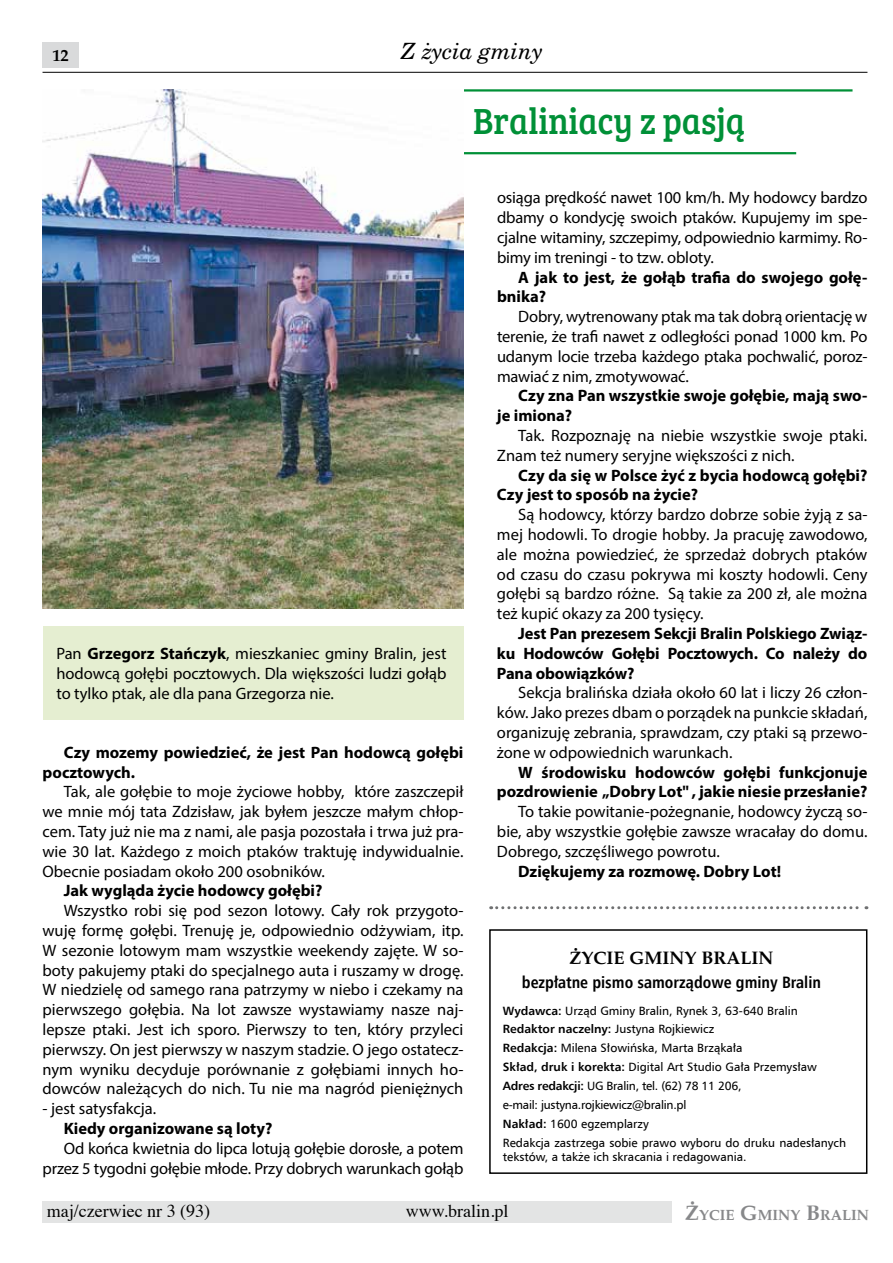
<style>
.page{position:relative;width:893px;height:1263px;background:#fff}
.page>*{position:absolute;margin:0;border:0;box-sizing:border-box;transform-origin:0 0}
.t1{font:37.5px "Bree Serif";color:#009037;scale:.9 1}
.t2{font:italic 22.5px "Cent Schbook EU";color:#000}
.t3{font:18px "Times";color:#000}
.t4{font:700 18px "Palm Springs";color:#000}
.t5{font:16.5px/19.8px "Myriad Pro";color:#000;text-align:justify}
.t6{font:700 16.5px/19.8px "Myriad Pro";color:#000}
.t7{font:700 16.5px "Humnst 777 Cn EU";color:#000}
.t8{font:700 16.5px "Palm Springs";color:#000}
.t9{font:700 14.7px "Palm Springs";color:#87888a}
.t10{font:12px/18.9px "Humnst 777 EU";color:#000}
.s1{font-weight:700}
.s2{font-size:21px}
</style>
<div class="page">
<div style="left:43px;top:1201px;width:629px;height:21px;background:#e3e4e4"></div>
<div style="left:43px;top:43px;width:36px;height:25px;background:#d9dadb"></div>
<hr style="left:43px;top:72px;width:824px;height:1px;background:#000">
<hr style="left:344px;top:89px;width:508px;height:3px;background:#009037">
<div style="left:43px;top:626px;width:420px;height:94px;background:#e5eed1"></div>
<hr style="left:323px;top:152px;width:473px;height:2px;background:#009037">
<img style="left:43px;top:89px;width:420px;height:519px">
<div style="left:489px;top:929px;width:378px;height:245px;border:2px solid #000"></div>
<svg style="left:491px;top:906px;width:376px;height:3px"></svg>
<p class="t8" style="left:52px;top:46px;width:18px">12</p>
<h2 class="t2" style="left:401px;top:37px;width:143px">Z życia gminy</h2>
<h1 class="t1" style="left:473px;top:94px;width:303px">Braliniacy z pasją</h1>
<p class="t5" style="left:56px;top:644px;width:392px">Pan <span class="s1">Grzegorz Stańczyk</span>, mieszkaniec gminy Bralin, jest hodowcą gołębi pocztowych. Dla większości ludzi gołąb to tylko ptak, ale dla pana Grzegorza nie.</p>
<p class="t6" style="left:43px;top:742px;width:422px;text-indent:21px">Czy mozemy powiedzieć, że jest Pan hodowcą gołębi pocztowych.</p>
<p class="t5" style="left:43px;top:782px;width:422px;text-indent:21px">Tak, ale gołębie to moje życiowe hobby, które zaszczepił we mnie mój tata Zdzisław, jak byłem jeszcze małym chłop&shy;cem. Taty już nie ma z nami, ale pasja pozostała i trwa już pra&shy;wie 30 lat. Każdego z moich ptaków traktuję indywidualnie.<br>Obecnie posiadam około 200 osobników.</p>
<p class="t6" style="left:64px;top:880px;width:260px">Jak wygląda życie hodowcy gołębi?</p>
<p class="t5" style="left:42px;top:900px;width:422px;text-indent:21px">Wszystko robi się pod sezon lotowy. Cały rok przygoto&shy;wuję formę gołębi. Trenuję je, odpowiednio odżywiam, itp.<br>W sezonie lotowym mam wszystkie weekendy zajęte. W so&shy;boty pakujemy ptaki do specjalnego auta i ruszamy w drogę.<br>W niedzielę od samego rana patrzymy w niebo i czekamy na pierwszego gołębia. Na lot zawsze wystawiamy nasze naj&shy;lepsze ptaki. Jest ich sporo. Pierwszy to ten, który przyleci pierwszy. On jest pierwszy w naszym stadzie. O jego ostatecz&shy;nym wyniku decyduje porównanie z gołębiami innych ho&shy;dowców należących do nich. Tu nie ma nagród pieniężnych</p>
<p class="t5" style="left:42px;top:1098px;width:115px">- jest satysfakcja.</p>
<p class="t6" style="left:64px;top:1118px;width:210px">Kiedy organizowane są loty?</p>
<p class="t5" style="left:42px;top:1138px;width:422px;text-align:right">Od końca kwietnia do lipca lotują gołębie dorosłe, a potem przez 5 tygodni gołębie młode. Przy dobrych warunkach gołąb</p>
<p class="t5" style="left:497px;top:188px;width:372px">osiąga prędkość nawet 100 km/h. My hodowcy bardzo dbamy o kondycję swoich ptaków. Kupujemy im spe&shy;cjalne witaminy, szczepimy, odpowiednio karmimy. Ro&shy;bimy im treningi - to tzw. obloty.</p>
<p class="t6" style="left:497px;top:267px;width:372px;text-indent:21px">A jak to jest, że gołąb trafia do swojego gołę&shy;bnika?</p>
<p class="t5" style="left:497px;top:306px;width:372px;text-indent:21px">Dobry, wytrenowany ptak ma tak dobrą orientację w terenie, że trafi nawet z odległości ponad 1000 km. Po udanym locie trzeba każdego ptaka pochwalić, poroz&shy;mawiać z nim, zmotywować.</p>
<p class="t6" style="left:497px;top:385px;width:372px;text-indent:21px">Czy zna Pan wszystkie swoje gołębie, mają swo&shy;je imiona?</p>
<p class="t5" style="left:497px;top:425px;width:372px;text-indent:21px">Tak. Rozpoznaję na niebie wszystkie swoje ptaki.<br>Znam też numery seryjne większości z nich.</p>
<p class="t6" style="left:497px;top:465px;width:372px;text-indent:21px">Czy da się w Polsce żyć z bycia hodowcą gołębi?<br>Czy jest to sposób na życie?</p>
<p class="t5" style="left:497px;top:504px;width:372px;text-indent:21px">Są hodowcy, którzy bardzo dobrze sobie żyją z sa&shy;mej hodowli. To drogie hobby. Ja pracuję zawodowo, ale można powiedzieć, że sprzedaż dobrych ptaków od czasu do czasu pokrywa mi koszty hodowli. Ceny gołębi są bardzo różne. Są takie za 200 zł, ale można też kupić okazy za 200 tysięcy.</p>
<p class="t6" style="left:497px;top:623px;width:372px;text-align:justify;text-indent:21px">Jest Pan prezesem Sekcji Bralin Polskiego Związ&shy;ku Hodowców Gołębi Pocztowych. Co należy do Pana obowiązków?</p>
<p class="t5" style="left:497px;top:683px;width:372px;text-indent:21px">Sekcja bralińska działa około 60 lat i liczy 26 człon&shy;ków. Jako prezes dbam o porządek na punkcie składań, organizuję zebrania, sprawdzam, czy ptaki są przewo&shy;żone w odpowiednich warunkach.</p>
<p class="t6" style="left:497px;top:762px;width:372px;text-align:right">W środowisku hodowców gołębi funkcjonuje pozdrowienie „Dobry Lot" , jakie niesie przesłanie?</p>
<p class="t5" style="left:497px;top:801px;width:372px;text-indent:21px">To takie powitanie-pożegnanie, hodowcy życzą so&shy;bie, aby wszystkie gołębie zawsze wracałay do domu.<br>Dobrego, szczęśliwego powrotu.</p>
<p class="t6" style="left:518px;top:861px;width:264px">Dziękujemy za rozmowę. Dobry Lot!</p>
<p class="t4" style="left:569px;top:947px;width:206px">ŻYCIE GMINY BRALIN</p>
<p class="t7" style="left:522px;top:972px;width:301px">bezpłatne pismo samorządowe gminy Bralin</p>
<p class="t10" style="left:503px;top:1001px;width:345px"><span class="s1">Wydawca:</span> Urząd Gminy Bralin, Rynek 3, 63-640 Bralin <span class="s1">Redaktor naczelny:</span> Justyna Rojkiewicz<br><span class="s1">Redakcja:</span> Milena Słowińska, Marta Brząkała<br><span class="s1">Skład, druk i korekta:</span> Digital Art Studio Gała Przemysław <span class="s1">Adres redakcji:</span> UG Bralin, tel. (62) 78 11 206,<br>e-mail: justyna.rojkiewicz@bralin.pl<br><span class="s1">Nakład:</span> 1600 egzemplarzy<br>Redakcja zastrzega sobie prawo wyboru do druku nadesłanych</p>
<p class="t10" style="left:503px;top:1147px;width:245px">tekstów, a także ich skracania i redagowania.</p>
<p class="t3" style="left:47px;top:1194px;width:165px">maj/czerwiec nr 3 (93)</p>
<p class="t3" style="left:406px;top:1194px;width:104px">www.bralin.pl</p>
<p class="t9" style="left:685px;top:1206px;width:185px"><span class="s2">Ż</span>YCIE <span class="s2">G</span>MINY <span class="s2">B</span>RALIN</p>
</div>
